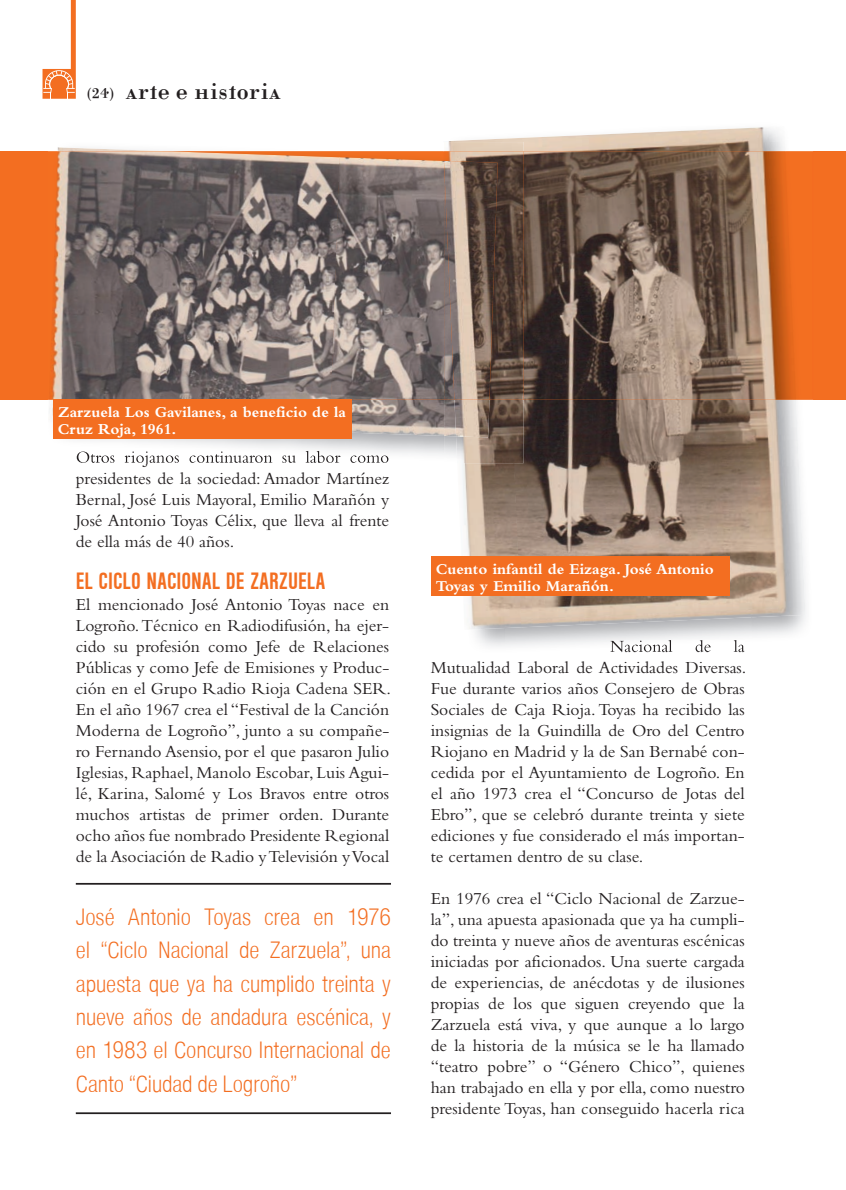
<style>
.page{position:relative;width:846px;height:1190px;background:#fff}
.page>*{position:absolute;margin:0;border:0;box-sizing:border-box;transform-origin:0 0}
.t1{font:24.5px/33.2px "Nimbus San D Ligh Cond";letter-spacing:-.005em;color:#f36e21;text-align:justify}
.t2{font:700 condensed 24.5px "Nimbus San D";letter-spacing:.005em;color:#f36e21}
.t3{font:24.5px "Katrina";color:#231f20}
.t4{font:17.5px/21px "Bembo";color:#231f20;text-align:justify}
.t5{font:700 15.75px/17.5px "Bembo";color:#fff}
.t6{font:15.75px "Katrina";color:#231f20}
</style>
<div class="page">
<div style="left:0;top:151px;width:845px;height:248px;background:#f36e21"></div>
<svg style="left:42px;top:0;width:34px;height:99px"></svg>
<hr style="left:76px;top:882px;width:315px;height:2px;background:#231f20">
<hr style="left:76px;top:1112px;width:315px;height:1px;background:#231f20">
<img style="left:57px;top:148px;width:456px;height:315px">
<img style="left:48px;top:151px;width:396px;height:285px">
<img style="left:77px;top:451px;width:312px;height:12px">
<img style="left:58px;top:147px;width:114px;height:4px">
<img style="left:49px;top:151px;width:291px;height:248px">
<img style="left:331px;top:157px;width:113px;height:242px">
<img style="left:752px;top:399px;width:61px;height:237px">
<img style="left:610px;top:640px;width:134px;height:12px">
<img style="left:444px;top:399px;width:13px;height:64px">
<svg style="left:443px;top:148px;width:1px;height:15px"></svg>
<img style="left:444px;top:127px;width:340px;height:24px">
<img style="left:513px;top:399px;width:292px;height:228px">
<img style="left:457px;top:463px;width:64px;height:166px">
<img style="left:444px;top:151px;width:352px;height:248px">
<img style="left:454px;top:399px;width:35px;height:38px">
<img style="left:444px;top:161px;width:53px;height:238px">
<div style="left:53px;top:399px;width:299px;height:40px;background:#f36e21"></div>
<div style="left:430px;top:556px;width:299px;height:40px;background:#f36e21"></div>
<p class="t6" style="left:87px;top:84px;width:29px">(24)</p>
<h1 class="t3" style="left:125px;top:77px;width:158px">arte e historia</h1>
<p class="t5" style="left:58px;top:403px;width:289px">Zarzuela Los Gavilanes, a beneficio de la<br>Cruz Roja, 1961.</p>
<p class="t4" style="left:76px;top:467px;width:315px">presidentes de la sociedad: Amador Martínez Bernal, José Luis Mayoral, Emilio Marañón y José Antonio Toyas Célix, que lleva al frente de ella más de 40 años.</p>
<h1 class="t2" style="left:76px;top:567px;width:251px">EL CICLO NACIONAL DE ZARZUELA</h1>
<p class="t4" style="left:76px;top:593px;width:317px">El mencionado José Antonio Toyas nace en Logroño. Técnico en Radiodifusión, ha ejer&shy;cido su profesión como Jefe de Relaciones Públicas y como Jefe de Emisiones y Produc&shy;ción en el Grupo Radio Rioja Cadena SER.<br>En el año 1967 crea el “Festival de la Canción Moderna de Logroño”, junto a su compañe&shy;ro Fernando Asensio, por el que pasaron Julio Iglesias, Raphael, Manolo Escobar, Luis Agui&shy;lé, Karina, Salomé y Los Bravos entre otros muchos artistas de primer orden. Durante ocho años fue nombrado Presidente Regional de la Asociación de Radio y Televisión y Vocal</p>
<h1 class="t1" style="left:76px;top:900px;width:317px">José Antonio Toyas crea en 1976 el “Ciclo Nacional de Zarzuela”, una apuesta que ya ha cumplido treinta y nueve años de andadura escénica, y en 1983 el Concurso Internacional de Canto “Ciudad de Logroño”</h1>
<p class="t5" style="left:435px;top:559px;width:280px">Cuento infantil de Eizaga. José Antonio<br>Toyas y Emilio Marañón.</p>
<p class="t4" style="left:430px;top:656px;width:317px">Mutualidad Laboral de Actividades Diversas.<br>Fue durante varios años Consejero de Obras Sociales de Caja Rioja. Toyas ha recibido las insignias de la Guindilla de Oro del Centro Riojano en Madrid y la de San Bernabé con&shy;cedida por el Ayuntamiento de Logroño. En el año 1973 crea el “Concurso de Jotas del Ebro”, que se celebró durante treinta y siete ediciones y fue considerado el más importan&shy;te certamen dentro de su clase.</p>
<p class="t4" style="left:430px;top:887px;width:315px">En 1976 crea el “Ciclo Nacional de Zarzue&shy;la”, una apuesta apasionada que ya ha cumpli&shy;do treinta y nueve años de aventuras escénicas iniciadas por aficionados. Una suerte cargada de experiencias, de anécdotas y de ilusiones propias de los que siguen creyendo que la Zarzuela está viva, y que aunque a lo largo de la historia de la música se le ha llamado “teatro pobre” o “Género Chico”, quienes han trabajado en ella y por ella, como nuestro presidente Toyas, han conseguido hacerla rica</p>
</div>
